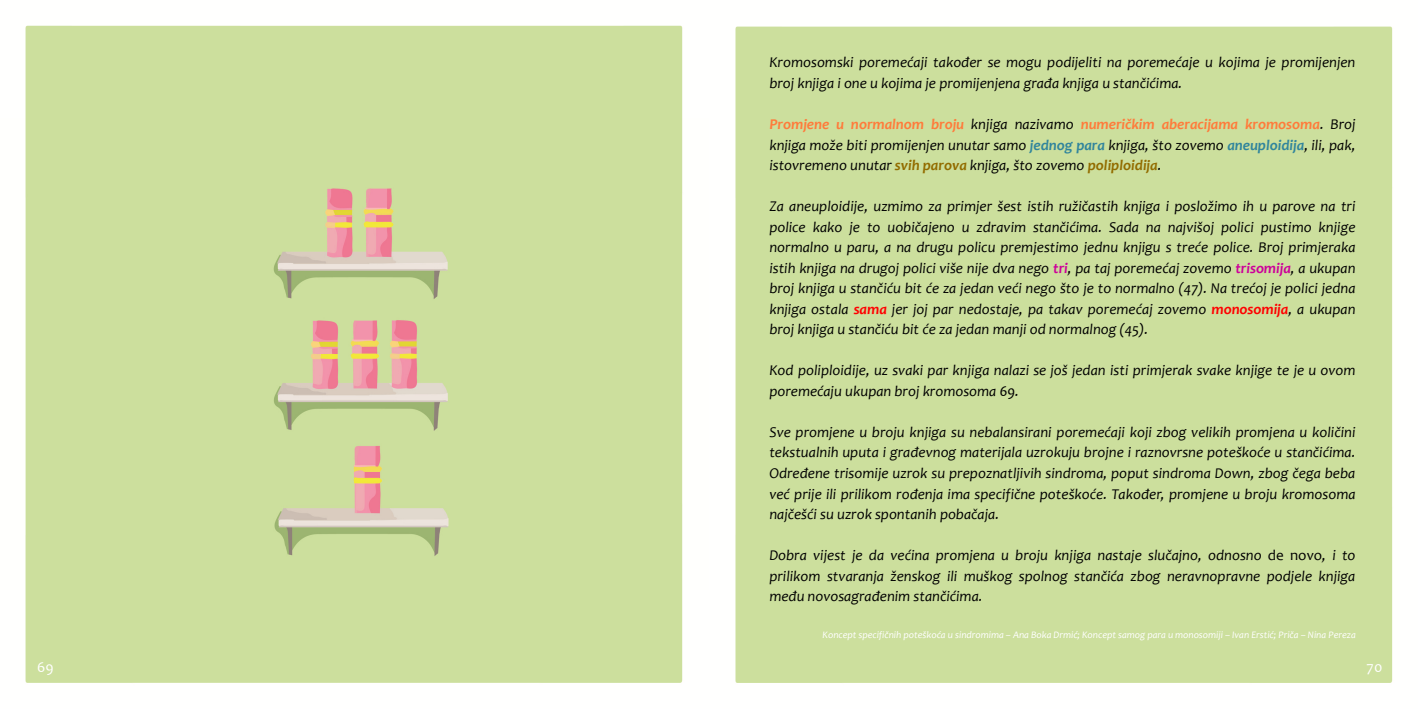
<style>
.page{position:relative;width:1418px;height:709px;background:#fff}
.page>*{position:absolute;margin:0;border:0;box-sizing:border-box;transform-origin:0 0}
.t1{font:15.25px "Candara";color:#fff}
.t2{font:italic 15px/20.5px "Candara";color:#000;text-align:justify}
.t3{font:15px "Candara";color:#fff}
.t4{font:italic 10px "Candara";color:#fff}
.s1{font-weight:700;color:#ff7b3b}
.s2{font-weight:700;color:#31859c}
.s3{font-weight:700;color:#926c00}
.s4{font-weight:700;color:#cc009a}
.s5{font-weight:700;color:#f00}
.s6{font-style:normal}
</style>
<div class="page">
<div style="left:25px;top:118px;width:329px;height:118px;background:#ccdf9d"></div>
<svg style="left:25px;top:236px;width:329px;height:118px;background:#ccda9d"></svg>
<svg style="left:25px;top:354px;width:329px;height:118px;background:#ccdb9d"></svg>
<div style="left:25px;top:472px;width:329px;height:119px;background:#ccdf9d"></div>
<div style="left:25px;top:591px;width:329px;height:92px;background:#ccdf9d"></div>
<div style="left:354px;top:25px;width:329px;height:93px;background:#ccdf9d"></div>
<div style="left:354px;top:118px;width:329px;height:118px;background:#ccdf9d"></div>
<svg style="left:354px;top:236px;width:329px;height:118px;background:#ced99e"></svg>
<svg style="left:354px;top:354px;width:329px;height:118px;background:#ced99d"></svg>
<svg style="left:354px;top:472px;width:329px;height:119px;background:#cddb9e"></svg>
<div style="left:354px;top:591px;width:329px;height:92px;background:#ccdf9d"></div>
<div style="left:735px;top:26px;width:328px;height:92px;background:#ccdf9d"></div>
<div style="left:735px;top:118px;width:328px;height:118px;background:#ccdf9d"></div>
<div style="left:735px;top:236px;width:328px;height:118px;background:#ccdf9d"></div>
<div style="left:735px;top:354px;width:328px;height:118px;background:#ccdf9d"></div>
<div style="left:735px;top:472px;width:328px;height:119px;background:#ccdf9d"></div>
<div style="left:735px;top:591px;width:328px;height:92px;background:#ccdf9d"></div>
<div style="left:1063px;top:26px;width:330px;height:92px;background:#ccdf9d"></div>
<div style="left:1063px;top:118px;width:330px;height:118px;background:#ccdf9d"></div>
<div style="left:1063px;top:236px;width:330px;height:118px;background:#ccdf9d"></div>
<div style="left:1063px;top:354px;width:330px;height:118px;background:#ccdf9d"></div>
<div style="left:1063px;top:472px;width:330px;height:119px;background:#ccdf9d"></div>
<div style="left:1063px;top:591px;width:330px;height:92px;background:#ccdf9d"></div>
<p class="t3" style="left:37px;top:658px;width:18px">69</p>
<p class="t2" style="left:769px;top:52px;width:587px">Kromosomski poremećaji također se mogu podijeliti na poremećaje u kojima je promijenjen broj knjiga i one u kojima je promijenjena građa knjiga u stančićima.</p>
<p class="t2" style="left:769px;top:114px;width:587px"><span class="s1">Promjene u normalnom broju</span> knjiga nazivamo <span class="s1">numeričkim aberacijama kromosoma</span>. Broj knjiga može biti promijenjen unutar samo <span class="s2">jednog para</span> knjiga, što zovemo <span class="s2">aneuploidija</span>, ili, pak, istovremeno unutar <span class="s3">svih parova</span> knjiga, što zovemo <span class="s3">poliploidija</span>.</p>
<p class="t2" style="left:769px;top:196px;width:588px">Za aneuploidije, uzmimo za primjer šest istih ružičastih knjiga i posložimo ih u parove na tri police kako je to uobičajeno u zdravim stančićima. Sada na najvišoj polici pustimo knjige normalno u paru, a na drugu policu premjestimo jednu knjigu s treće police. Broj primjeraka istih knjiga na drugoj polici više nije dva nego <span class="s4">tri</span>, pa taj poremećaj zovemo <span class="s4">trisomija</span>, a ukupan broj knjiga u stančiću bit će za jedan veći nego što je to normalno (47). Na trećoj je polici jedna knjiga ostala <span class="s5">sama</span> jer joj par nedostaje, pa takav poremećaj zovemo <span class="s5">monosomija</span>, a ukupan broj knjiga u stančiću bit će za jedan manji od normalnog (45).</p>
<p class="t2" style="left:769px;top:360px;width:587px">Kod poliploidije, uz svaki par knjiga nalazi se još jedan isti primjerak svake knjige te je u ovom poremećaju ukupan broj kromosoma 69.</p>
<p class="t2" style="left:769px;top:421px;width:588px">Sve promjene u broju knjiga su nebalansirani poremećaji koji zbog velikih promjena u količini tekstualnih uputa i građevnog materijala uzrokuju brojne i raznovrsne poteškoće u stančićima.<br>Određene trisomije uzrok su prepoznatljivih sindroma, poput sindroma Down, zbog čega beba već prije ili prilikom rođenja ima specifične poteškoće. Također, promjene u broju kromosoma najčešći su uzrok spontanih pobačaja.</p>
<p class="t2" style="left:769px;top:545px;width:587px">Dobra vijest je da većina promjena u broju knjiga nastaje slučajno, odnosno <span class="s6">de novo</span>, i to prilikom stvaranja ženskog ili muškog spolnog stančića zbog neravnopravne podjele knjiga među novosagrađenim stanč ći ima.</p>
<p class="t4" style="left:822px;top:629px;width:534px">Koncept specifičnih poteškoća u sindromima – Ana Boka Drmić; Koncept samog para u monosomiji – Ivan Erstić; Priča – Nina Pereza</p>
<p class="t1" style="left:1366px;top:658px;width:18px">70</p>
</div>
